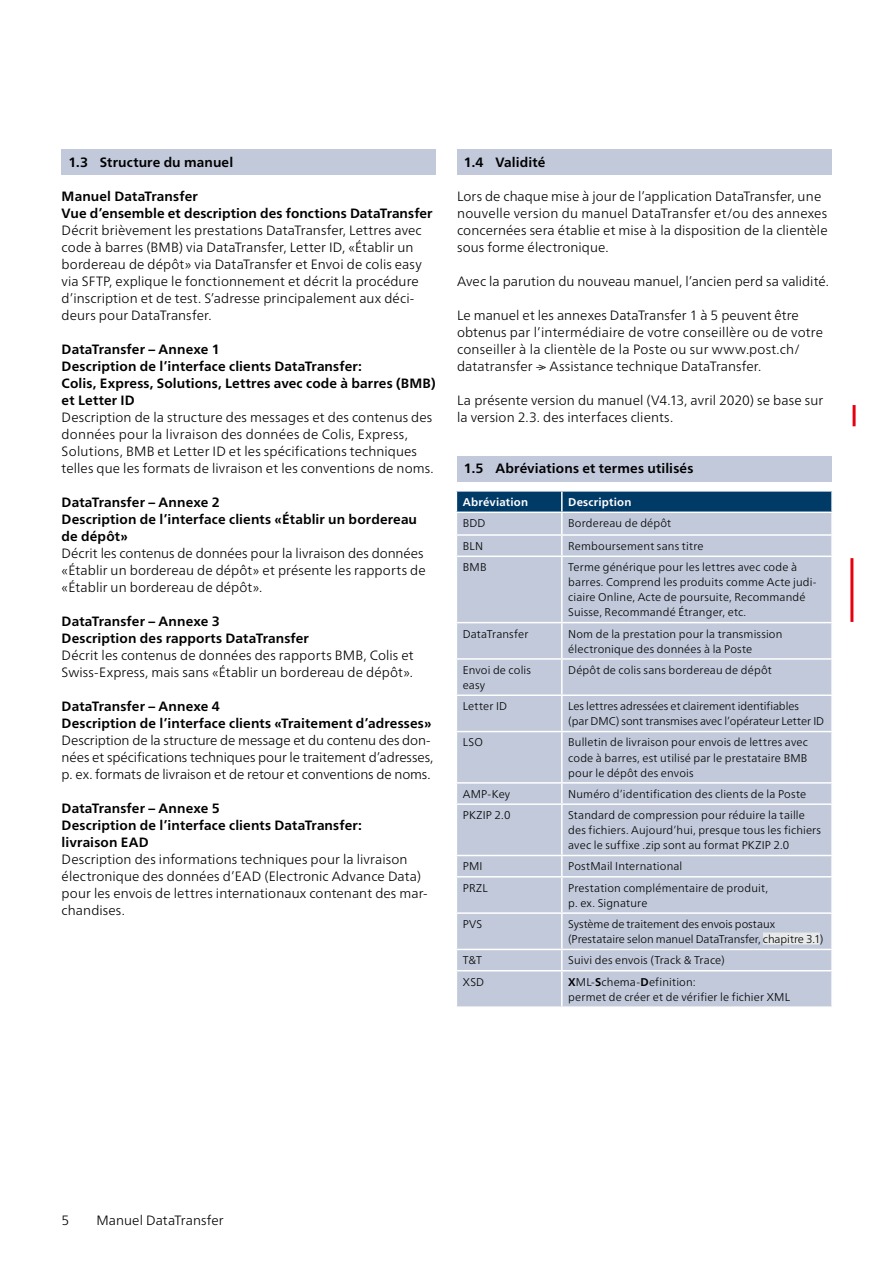
<style>
.page{position:relative;width:893px;height:1263px;background:#fff}
.page>*{position:absolute;margin:0;border:0;box-sizing:border-box;transform-origin:0 0}
.Copy{font:300 13.5px/17px "Frutiger Neue LT Pro";letter-spacing:.005em;color:#000}
.Copy-2{font:700 13.5px/17px "Frutiger Neue LT Pro";letter-spacing:.01em;color:#000}
.Untertitel_mit_Balke{font:700 13.5px "Frutiger Neue LT Pro";letter-spacing:.01em;color:#000}
.Tabelle_Text{font:300 11.25px/15px "Frutiger Neue LT Pro";letter-spacing:.015em;color:#000}
.Tabelle_Text-2{font:300 11.25px/15px "Frutiger Neue LT Pro";letter-spacing:-.005em;color:#000}
.Copy-3{font:700 11.25px "Frutiger Neue LT Pro";letter-spacing:.02em;color:#fff}
.Haupttitel_16_pt{font:300 11.25px "Frutiger Neue LT Pro";color:#000}
.s1{font-weight:700}
</style>
<div class="page">
<div style="left:457px;top:557px;width:374px;height:449px;background:#c1c9da"></div>
<hr style="left:561px;top:557px;width:2px;height:65px;background:#fff">
<hr style="left:456px;top:622px;width:106px;height:1px;background:#fff">
<hr style="left:562px;top:622px;width:271px;height:1px;background:#fff">
<hr style="left:561px;top:623px;width:2px;height:35px;background:#fff">
<hr style="left:456px;top:658px;width:106px;height:2px;background:#fff">
<hr style="left:562px;top:658px;width:271px;height:2px;background:#fff">
<hr style="left:561px;top:660px;width:2px;height:34px;background:#fff">
<hr style="left:456px;top:694px;width:106px;height:2px;background:#fff">
<hr style="left:562px;top:694px;width:271px;height:2px;background:#fff">
<hr style="left:561px;top:696px;width:2px;height:35px;background:#fff">
<hr style="left:456px;top:731px;width:106px;height:1px;background:#fff">
<hr style="left:562px;top:731px;width:271px;height:1px;background:#fff">
<hr style="left:561px;top:732px;width:2px;height:50px;background:#fff">
<hr style="left:456px;top:782px;width:106px;height:2px;background:#fff">
<hr style="left:562px;top:782px;width:271px;height:2px;background:#fff">
<svg style="left:561px;top:784px;width:2px;height:19px"></svg>
<svg style="left:831px;top:784px;width:1px;height:19px"></svg>
<hr style="left:456px;top:803px;width:106px;height:2px;background:#fff">
<hr style="left:562px;top:803px;width:271px;height:2px;background:#fff">
<hr style="left:561px;top:805px;width:2px;height:50px;background:#fff">
<hr style="left:456px;top:855px;width:106px;height:1px;background:#fff">
<hr style="left:562px;top:855px;width:271px;height:1px;background:#fff">
<hr style="left:561px;top:856px;width:2px;height:20px;background:#fff">
<hr style="left:456px;top:876px;width:106px;height:1px;background:#fff">
<hr style="left:562px;top:876px;width:271px;height:1px;background:#fff">
<hr style="left:561px;top:877px;width:2px;height:35px;background:#fff">
<hr style="left:456px;top:912px;width:106px;height:2px;background:#fff">
<hr style="left:562px;top:912px;width:271px;height:2px;background:#fff">
<hr style="left:561px;top:914px;width:2px;height:35px;background:#fff">
<hr style="left:456px;top:949px;width:106px;height:1px;background:#fff">
<hr style="left:562px;top:949px;width:271px;height:1px;background:#fff">
<hr style="left:561px;top:950px;width:2px;height:20px;background:#fff">
<hr style="left:456px;top:970px;width:106px;height:1px;background:#fff">
<hr style="left:562px;top:970px;width:271px;height:1px;background:#fff">
<hr style="left:561px;top:971px;width:2px;height:35px;background:#fff">
<svg style="left:456px;top:491px;width:376px;height:64px;background:#879fb8"></svg>
<hr style="left:562px;top:490px;width:271px;height:2px;background:#fff">
<hr style="left:456px;top:511px;width:106px;height:2px;background:#fff">
<hr style="left:562px;top:511px;width:271px;height:2px;background:#fff">
<div style="left:763px;top:932px;width:57px;height:12px;background:#e8e9e9"></div>
<div style="left:457px;top:150px;width:374px;height:25px;background:#c1c9da"></div>
<div style="left:457px;top:456px;width:374px;height:25px;background:#c1c9da"></div>
<div style="left:62px;top:150px;width:374px;height:25px;background:#c1c9da"></div>
<hr style="left:850px;top:558px;width:3px;height:64px;background:#e7000e">
<hr style="left:853px;top:405px;width:3px;height:21px;background:#e7000e">
<p class="Untertitel_mit_Balke" style="left:68px;top:154px;width:166px">1.3 Structure du manuel</p>
<p class="Copy-2" style="left:62px;top:188px;width:138px">Manuel DataTransfer</p>
<p class="Copy-2" style="left:62px;top:205px;width:372px">Vue d’ensemble et description des fonctions DataTransfer</p>
<p class="Copy" style="left:62px;top:222px;width:362px">Décrit brièvement les prestations DataTransfer, Lettres avec code à barres (BMB) via DataTransfer, Letter ID, «Établir un bordereau de dépôt» via DataTransfer et Envoi de colis easy via SFTP, explique le fonctionnement et décrit la procédure d’inscription et de test. S’adresse principalement aux déci&shy;deurs pour DataTransfer.</p>
<p class="Copy-2" style="left:62px;top:341px;width:160px">DataTransfer – Annexe 1</p>
<p class="Copy-2" style="left:62px;top:358px;width:376px">Description de l’interface clients DataTransfer:<br>Colis, Express, Solutions, Lettres avec code à barres (BMB) et Letter ID</p>
<p class="Copy" style="left:62px;top:409px;width:373px">Description de la structure des messages et des contenus des données pour la livraison des données de Colis, Express, Solutions, BMB et Letter ID et les spécifications techniques telles que les formats de livraison et les conventions de noms.</p>
<p class="Copy-2" style="left:62px;top:494px;width:160px">DataTransfer – Annexe 2</p>
<p class="Copy-2" style="left:62px;top:511px;width:357px">Description de l’interface clients «Établir un bordereau de dépôt»</p>
<p class="Copy" style="left:62px;top:545px;width:366px">Décrit les contenus de données pour la livraison des données «Établir un bordereau de dépôt» et présente les rapports de «Établir un bordereau de dépôt».</p>
<p class="Copy-2" style="left:62px;top:613px;width:160px">DataTransfer – Annexe 3</p>
<p class="Copy-2" style="left:62px;top:630px;width:249px">Description des rapports DataTransfer</p>
<p class="Copy" style="left:62px;top:647px;width:354px">Décrit les contenus de données des rapports BMB, Colis et<br>Swiss-Express, mais sans «Établir un bordereau de dépôt».</p>
<p class="Copy-2" style="left:62px;top:698px;width:160px">DataTransfer – Annexe 4</p>
<p class="Copy-2" style="left:62px;top:715px;width:371px">Description de l’interface clients «Traitement d’adresses»</p>
<p class="Copy" style="left:62px;top:732px;width:373px">Description de la structure de message et du contenu des don&shy;nées et spécifications techniques pour le traitement d’adresses, p. ex. formats de livraison et de retour et conventions de noms.</p>
<p class="Copy-2" style="left:62px;top:800px;width:160px">DataTransfer – Annexe 5</p>
<p class="Copy-2" style="left:62px;top:817px;width:302px">Description de l’interface clients DataTransfer: livraison EAD</p>
<p class="Copy" style="left:62px;top:851px;width:367px">Description des informations techniques pour la livraison électronique des données d’EAD (Electronic Advance Data) pour les envois de lettres internationaux contenant des mar&shy;chandises.</p>
<p class="Untertitel_mit_Balke" style="left:464px;top:154px;width:83px">1.4 Validité</p>
<p class="Copy" style="left:457px;top:188px;width:372px">Lors de chaque mise à jour de l’application DataTransfer, une nouvelle version du manuel DataTransfer et/ou des annexes concernées sera établie et mise à la disposition de la clientèle sous forme électronique.</p>
<p class="Copy" style="left:457px;top:273px;width:373px">Avec la parution du nouveau manuel, l’ancien perd sa validité.</p>
<p class="Copy" style="left:457px;top:307px;width:368px">Le manuel et les annexes DataTransfer 1 à 5 peuvent être obtenus par l’intermédiaire de votre conseillère ou de votre conseiller à la clientèle de la Poste ou sur www.post.ch/ datatransfer --&gt; Assistance technique DataTransfer.</p>
<p class="Copy" style="left:457px;top:392px;width:368px">La présente version du manuel (V4.13, avril 2020) se base sur la version 2.3. des interfaces clients.</p>
<p class="Untertitel_mit_Balke" style="left:464px;top:460px;width:231px">1.5 Abréviations et termes utilisés</p>
<p class="Copy-3" style="left:463px;top:495px;width:67px">Abréviation</p>
<p class="Copy-3" style="left:568px;top:495px;width:65px">Description</p>
<p class="Tabelle_Text" style="left:463px;top:516px;width:24px">BDD</p>
<p class="Tabelle_Text" style="left:568px;top:516px;width:105px">Bordereau de dépôt</p>
<p class="Haupttitel_16_pt" style="left:463px;top:539px;width:22px">BLN</p>
<p class="Tabelle_Text" style="left:568px;top:538px;width:137px">Remboursement sans titre</p>
<p class="Tabelle_Text" style="left:463px;top:560px;width:25px">BMB</p>
<p class="Tabelle_Text" style="left:568px;top:560px;width:250px">Terme générique pour les lettres avec code à barres. Comprend les produits comme Acte judi&shy;ciaire Online, Acte de poursuite, Recommandé Suisse, Recommandé Étranger, etc.</p>
<p class="Tabelle_Text" style="left:463px;top:626px;width:67px">DataTransfer</p>
<p class="Tabelle_Text" style="left:568px;top:626px;width:216px">Nom de la prestation pour la transmission électronique des données à la Poste</p>
<p class="Tabelle_Text" style="left:463px;top:662px;width:70px">Envoi de colis easy</p>
<p class="Tabelle_Text" style="left:568px;top:662px;width:205px">Dépôt de colis sans bordereau de dépôt</p>
<p class="Tabelle_Text" style="left:463px;top:699px;width:46px">Letter ID</p>
<p class="Tabelle_Text-2" style="left:568px;top:699px;width:257px">Les lettres adressées et clairement identifiables<br>(par DMC) sont transmises avec l’opérateur Letter ID</p>
<p class="Tabelle_Text" style="left:463px;top:735px;width:22px">LSO</p>
<p class="Tabelle_Text" style="left:568px;top:735px;width:241px;text-align:justify">Bulletin de livraison pour envois de lettres avec code à barres, est utilisé par le prestataire BMB pour le dépôt des envois</p>
<p class="Tabelle_Text" style="left:463px;top:786px;width:49px">AMP-Key</p>
<p class="Tabelle_Text" style="left:568px;top:786px;width:239px">Numéro d’identification des clients de la Poste</p>
<p class="Tabelle_Text" style="left:463px;top:808px;width:49px">PKZIP 2.0</p>
<p class="Tabelle_Text" style="left:568px;top:808px;width:254px">Standard de compression pour réduire la taille des fichiers. Aujourd’hui, presque tous les fichiers avec le suffixe .zip sont au format PKZIP 2.0</p>
<p class="Tabelle_Text" style="left:463px;top:859px;width:21px">PMI</p>
<p class="Tabelle_Text" style="left:568px;top:859px;width:116px">PostMail International</p>
<p class="Tabelle_Text" style="left:463px;top:880px;width:26px">PRZL</p>
<p class="Tabelle_Text" style="left:568px;top:880px;width:201px">Prestation complémentaire de produit, p. ex. Signature</p>
<p class="Tabelle_Text" style="left:463px;top:917px;width:21px">PVS</p>
<p class="Tabelle_Text-2" style="left:568px;top:917px;width:257px">Système de traitement des envois postaux (Prestataire selon manuel DataTransfer, chapitre 3.1)</p>
<p class="Tabelle_Text" style="left:463px;top:953px;width:21px">T&amp;T</p>
<p class="Tabelle_Text" style="left:568px;top:953px;width:158px">Suivi des envois (Track &amp; Trace)</p>
<p class="Tabelle_Text" style="left:463px;top:974px;width:23px">XSD</p>
<p class="Tabelle_Text" style="left:568px;top:974px;width:223px"><span class="s1">X</span>ML-<span class="s1">S</span>chema-<span class="s1">D</span>efinition:<br>permet de créer et de vérifier le fichier XML</p>
<p class="Copy" style="left:62px;top:1212px;width:9px">5</p>
<p class="Copy" style="left:96px;top:1212px;width:129px">Manuel DataTransfer</p>
</div>
